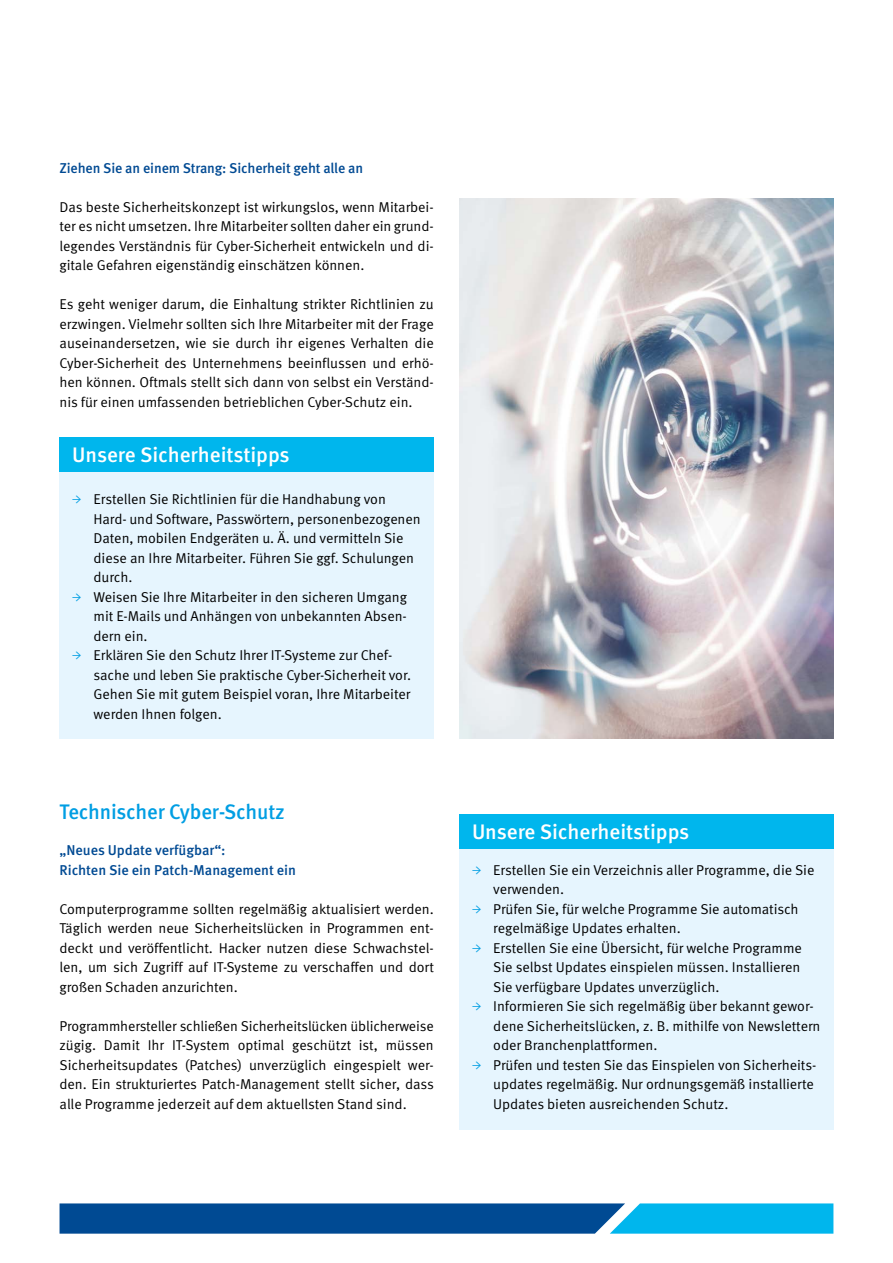
<style>
.page{position:relative;width:893px;height:1263px;background:#fff}
.page>*{position:absolute;margin:0;border:0;box-sizing:border-box;transform-origin:0 0}
.t1{font:500 21px "Meta Pro";letter-spacing:-.005em;color:#fff}
.t2{font:500 21px "Meta Pro";letter-spacing:-.01em;color:#009ee3}
.t3{font:14.25px/19.5px "Meta Pro Norm";letter-spacing:-.005em;color:#000;text-align:justify}
.t4{font:500 14.25px/19.5px "Meta Pro";letter-spacing:-.01em;color:#004a93}
.s1{font-family:"Minion Pro";font-weight:600;color:#009ee3}
</style>
<div class="page">
<svg style="left:60px;top:1203px;width:773px;height:30px;background:#086cae"></svg>
<div style="left:60px;top:463px;width:374px;height:276px;background:#e6f5fe"></div>
<div style="left:60px;top:437px;width:374px;height:34px;background:#00b6ed"></div>
<div style="left:459px;top:844px;width:374px;height:285px;background:#e6f5fe"></div>
<div style="left:459px;top:814px;width:374px;height:34px;background:#00b6ed"></div>
<img style="left:459px;top:198px;width:374px;height:541px">
<p class="t4" style="left:60px;top:157px;width:305px">Ziehen Sie an einem Strang: Sicherheit geht alle an</p>
<p class="t3" style="left:60px;top:196px;width:376px">Das beste Sicherheitskonzept ist wirkungslos, wenn Mitarbei&shy;ter es nicht umsetzen. Ihre Mitarbeiter sollten daher ein grund&shy;legendes Verständnis für Cyber-Sicherheit entwickeln und di&shy;gitale Gefahren eigenständig einschätzen können.</p>
<p class="t3" style="left:60px;top:293px;width:376px">Es geht weniger darum, die Einhaltung strikter Richtlinien zu erzwingen. Vielmehr sollten sich Ihre Mitarbeiter mit der Frage auseinandersetzen, wie sie durch ihr eigenes Verhalten die Cyber-Sicherheit des Unternehmens beeinflussen und erhö&shy;hen können. Oftmals stellt sich dann von selbst ein Verständ&shy;nis für einen umfassenden betrieblichen Cyber-Schutz ein.</p>
<h1 class="t1" style="left:72px;top:438px;width:219px">Unsere Sicherheitstipps</h1>
<p class="t3" style="left:94px;top:488px;width:329px;text-align:left;text-indent:-21px"><span class="s1">→</span> Erstellen Sie Richtlinien für die Handhabung von Hard- und Software, Passwörtern, personenbezogenen Daten, mobilen Endgeräten u. Ä. und vermitteln Sie diese an Ihre Mitarbeiter. Führen Sie ggf. Schulungen durch.</p>
<p class="t3" style="left:94px;top:586px;width:315px;text-indent:-21px"><span class="s1">→</span> Weisen Sie Ihre Mitarbeiter in den sicheren Umgang mit E-Mails und Anhängen von unbekannten Absen&shy;dern ein.</p>
<p class="t3" style="left:94px;top:644px;width:319px;text-align:left;text-indent:-21px"><span class="s1">→</span> Erklären Sie den Schutz Ihrer IT-Systeme zur Chef&shy;sache und leben Sie praktische Cyber-Sicherheit vor.<br>Gehen Sie mit gutem Beispiel voran, Ihre Mitarbeiter werden Ihnen folgen.</p>
<h1 class="t2" style="left:60px;top:795px;width:227px">Technischer Cyber-Schutz</h1>
<p class="t4" style="left:60px;top:839px;width:238px">„Neues Update verfügbar“:<br>Richten Sie ein Patch-Management ein</p>
<p class="t3" style="left:60px;top:898px;width:376px">Computerprogramme sollten regelmäßig aktualisiert werden.<br>Täglich werden neue Sicherheitslücken in Programmen ent&shy;deckt und veröffentlicht. Hacker nutzen diese Schwachstel&shy;len, um sich Zugriff auf IT-Systeme zu verschaffen und dort großen Schaden anzurichten.</p>
<p class="t3" style="left:60px;top:1015px;width:376px">Programmhersteller schließen Sicherheitslücken üblicherweise zügig. Damit Ihr IT-System optimal geschützt ist, müssen Sicherheitsupdates (Patches) unverzüglich eingespielt wer&shy;den. Ein strukturiertes Patch-Management stellt sicher, dass alle Programme jederzeit auf dem aktuellsten Stand sind.</p>
<h1 class="t1" style="left:472px;top:815px;width:219px">Unsere Sicherheitstipps</h1>
<p class="t3" style="left:493px;top:859px;width:323px;text-indent:-21px"><span class="s1">→</span> Erstellen Sie ein Verzeichnis aller Programme, die Sie verwenden.</p>
<p class="t3" style="left:493px;top:898px;width:307px;text-indent:-21px"><span class="s1">→</span> Prüfen Sie, für welche Programme Sie automatisch regelmäßige Updates erhalten.</p>
<p class="t3" style="left:493px;top:937px;width:310px;text-indent:-21px"><span class="s1">→</span> Erstellen Sie eine Übersicht, für welche Programme Sie selbst Updates einspielen müssen. Installieren Sie verfügbare Updates unverzüglich.</p>
<p class="t3" style="left:493px;top:995px;width:329px;text-align:left;text-indent:-21px"><span class="s1">→</span> Informieren Sie sich regelmäßig über bekannt gewor&shy;dene Sicherheitslücken, z. B. mithilfe von Newslettern oder Branchenplattformen.</p>
<p class="t3" style="left:493px;top:1054px;width:325px;text-align:left;text-indent:-21px"><span class="s1">→</span> Prüfen und testen Sie das Einspielen von Sicherheits&shy;updates regelmäßig. Nur ordnungsgemäß installierte<br>Updates bieten ausreichenden Schutz.</p>
</div>
